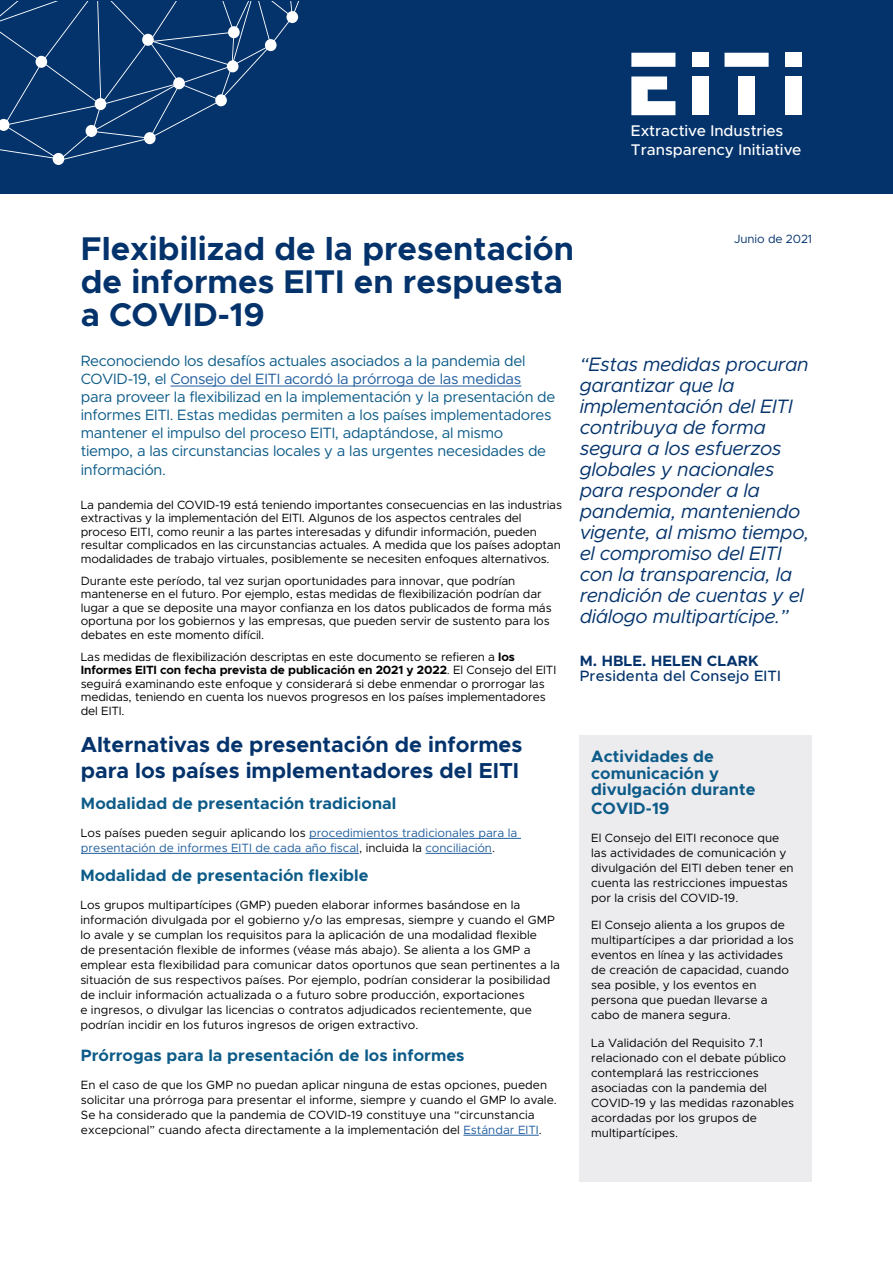
<style>
.page{position:relative;width:893px;height:1263px;background:#fff}
.page>*{position:absolute;margin:0;border:0;box-sizing:border-box;transform-origin:0 0}
.t1{font:700 33px/33px "Metropolis";color:#04336c}
.t2{font:700 21.75px/25.5px "Metropolis";color:#04336c}
.t3{font:italic 19.5px/21px "Metropolis";letter-spacing:-.02em;color:#04336c}
.t4{font:700 16.5px/16.5px "Metropolis";letter-spacing:.005em;color:#0c5b88}
.t5{font:500 15.6px/18.6px "Metropolis";color:#fff}
.t6{font:15px/18.1px "Metropolis";letter-spacing:-.02em;color:#0c5b88}
.t7{font:500 15px "Metropolis";letter-spacing:.01em;color:#04336c}
.t8{font:700 15px "Metropolis";letter-spacing:.01em;color:#04336c}
.t9{font:12px/15px "Metropolis";color:#000}
.t10{font:12px/15px "Metropolis";color:#215e9e}
.t11{font:12px "Metropolis";letter-spacing:-.01em;color:#04336c}
.s1{color:#215e9e}
.s2{font-weight:700}
.s3{color:#000}
</style>
<div class="page">
<div style="left:0;top:0;width:893px;height:193px;background:#04336c"></div>
<svg style="left:631px;top:53px;width:44px;height:14px"></svg>
<svg style="left:631px;top:76px;width:44px;height:39px"></svg>
<div style="left:692px;top:53px;width:16px;height:14px;background:#fff"></div>
<div style="left:692px;top:76px;width:16px;height:39px;background:#fff"></div>
<svg style="left:724px;top:53px;width:45px;height:14px"></svg>
<div style="left:738px;top:76px;width:17px;height:39px;background:#fff"></div>
<div style="left:785px;top:53px;width:16px;height:14px;background:#fff"></div>
<div style="left:785px;top:76px;width:16px;height:39px;background:#fff"></div>
<div style="left:580px;top:735px;width:232px;height:447px;background:#ecebee"></div>
<hr style="left:309px;top:838px;width:212px;height:1px;background:#215e9e">
<hr style="left:81px;top:853px;width:278px;height:1px;background:#215e9e">
<hr style="left:426px;top:853px;width:66px;height:1px;background:#215e9e">
<hr style="left:463px;top:1135px;width:76px;height:1px;background:#215e9e">
<div style="left:53px;top:153px;width:11px;height:12px;background:#fff;border-radius:50%"></div>
<svg style="left:0;top:1px;width:300px;height:160px"></svg>
<hr style="left:170px;top:386px;width:351px;height:1px;background:#215e9e">
<h1 class="t1" style="left:81px;top:232px;width:495px">Flexibilizad de la presentación de informes EITI en respuesta a COVID-19</h1>
<h3 class="t5" style="left:631px;top:122px;width:172px">Extractive Industries<br>Transparency Initiative</h3>
<p class="t11" style="left:734px;top:232px;width:79px">Junio de 2021</p>
<p class="t6" style="left:81px;top:352px;width:476px">Reconociendo los desafíos actuales asociados a la pandemia del COVID-19, el <span class="s1">Consejo del EITI acordó la prórroga de las medidas </span>para proveer la flexibilizad en la implementación y la presentación de informes EITI. Estas medidas permiten a los países implementadores mantener el impulso del proceso EITI, adaptándose, al mismo tiempo, a las circunstancias locales y a las urgentes necesidades de información.</p>
<p class="t9" style="left:81px;top:498px;width:483px;line-height:13.5px">La pandemia del COVID-19 está teniendo importantes consecuencias en las industrias extractivas y la implementación del EITI. Algunos de los aspectos centrales del proceso EITI, como reunir a las partes interesadas y difundir información, pueden resultar complicados en las circunstancias actuales. A medida que los países adoptan modalidades de trabajo virtuales, posiblemente se necesiten enfoques alternativos.</p>
<p class="t9" style="left:81px;top:574px;width:472px;line-height:13.5px">Durante este período, tal vez surjan oportunidades para innovar, que podrían mantenerse en el futuro. Por ejemplo, estas medidas de flexibilización podrían dar lugar a que se deposite una mayor confianza en los datos publicados de forma más oportuna por los gobiernos y las empresas, que pueden servir de sustento para los debates en este momento difícil.</p>
<p class="t9" style="left:81px;top:650px;width:477px;line-height:13.5px">Las medidas de flexibilización descriptas en este documento se refieren a <span class="s2">los Informes EITI con fecha prevista de publicación en 2021 y 2022</span>. El Consejo del EITI seguirá examinando este enfoque y considerará si debe enmendar o prorrogar las medidas, teniendo en cuenta los nuevos progresos en los países implementadores del EITI.</p>
<h2 class="t2" style="left:81px;top:732px;width:443px">Alternativas de presentación de informes para los países implementadores del EITI</h2>
<h3 class="t4" style="left:81px;top:795px;width:317px">Modalidad de presentación tradicional</h3>
<p class="t10" style="left:81px;top:825px;width:438px"><span class="s3">Los países pueden seguir aplicando los</span> procedimientos tradicionales para la presentación de informes EITI de cada año fiscal<span class="s3">, incluida la</span> conciliación<span class="s3">.</span></p>
<h3 class="t4" style="left:80px;top:867px;width:290px">Modalidad de presentación flexible</h3>
<p class="t9" style="left:80px;top:897px;width:481px">Los grupos multipartícipes (GMP) pueden elaborar informes basándose en la información divulgada por el gobierno y/o las empresas, siempre y cuando el GMP lo avale y se cumplan los requisitos para la aplicación de una modalidad flexible<br>de presentación flexible de informes (véase más abajo). Se alienta a los GMP a emplear esta flexibilidad para comunicar datos oportunos que sean pertinentes a la situación de sus respectivos países. Por ejemplo, podrían considerar la posibilidad de incluir información actualizada o a futuro sobre producción, exportaciones<br>e ingresos, o divulgar las licencias o contratos adjudicados recientemente, que podrían incidir en los futuros ingresos de origen extractivo.</p>
<h3 class="t4" style="left:81px;top:1047px;width:385px">Prórrogas para la presentación de los informes</h3>
<p class="t9" style="left:81px;top:1077px;width:477px">En el caso de que los GMP no puedan aplicar ninguna de estas opciones, pueden solicitar una prórroga para presentar el informe, siempre y cuando el GMP lo avale.<br>Se ha considerado que la pandemia de COVID-19 constituye una “circunstancia excepcional” cuando afecta directamente a la implementación del <span class="s1">Estándar EITI</span>.</p>
<p class="t3" style="left:580px;top:354px;width:231px">“Estas medidas procuran garantizar que la implementación del EITI contribuya de forma segura a los esfuerzos globales y nacionales para responder a la pandemia, manteniendo vigente, al mismo tiempo, el compromiso del EITI con la transparencia, la rendición de cuentas y el diálogo multipartícipe.”</p>
<p class="t8" style="left:580px;top:652px;width:180px">M. HBLE. HELEN CLARK</p>
<p class="t7" style="left:580px;top:667px;width:203px">Presidenta del Consejo EITI</p>
<h3 class="t4" style="left:591px;top:748px;width:166px">Actividades de comunicación y divulgación durante</h3>
<h3 class="t4" style="left:591px;top:800px;width:80px">COVID-19</h3>
<p class="t9" style="left:591px;top:830px;width:204px">El Consejo del EITI reconoce que las actividades de comunicación y divulgación del EITI deben tener en cuenta las restricciones impuestas por la crisis del COVID-19.</p>
<p class="t9" style="left:591px;top:918px;width:204px">El Consejo alienta a los grupos de multipartícipes a dar prioridad a los eventos en línea y las actividades de creación de capacidad, cuando sea posible, y los eventos en persona que puedan llevarse a cabo de manera segura.</p>
<p class="t9" style="left:591px;top:1035px;width:204px">La Validación del Requisito 7.1 relacionado con el debate público contemplará las restricciones asociadas con la pandemia del<br>COVID-19 y las medidas razonables acordadas por los grupos de multipartícipes.</p>
</div>
